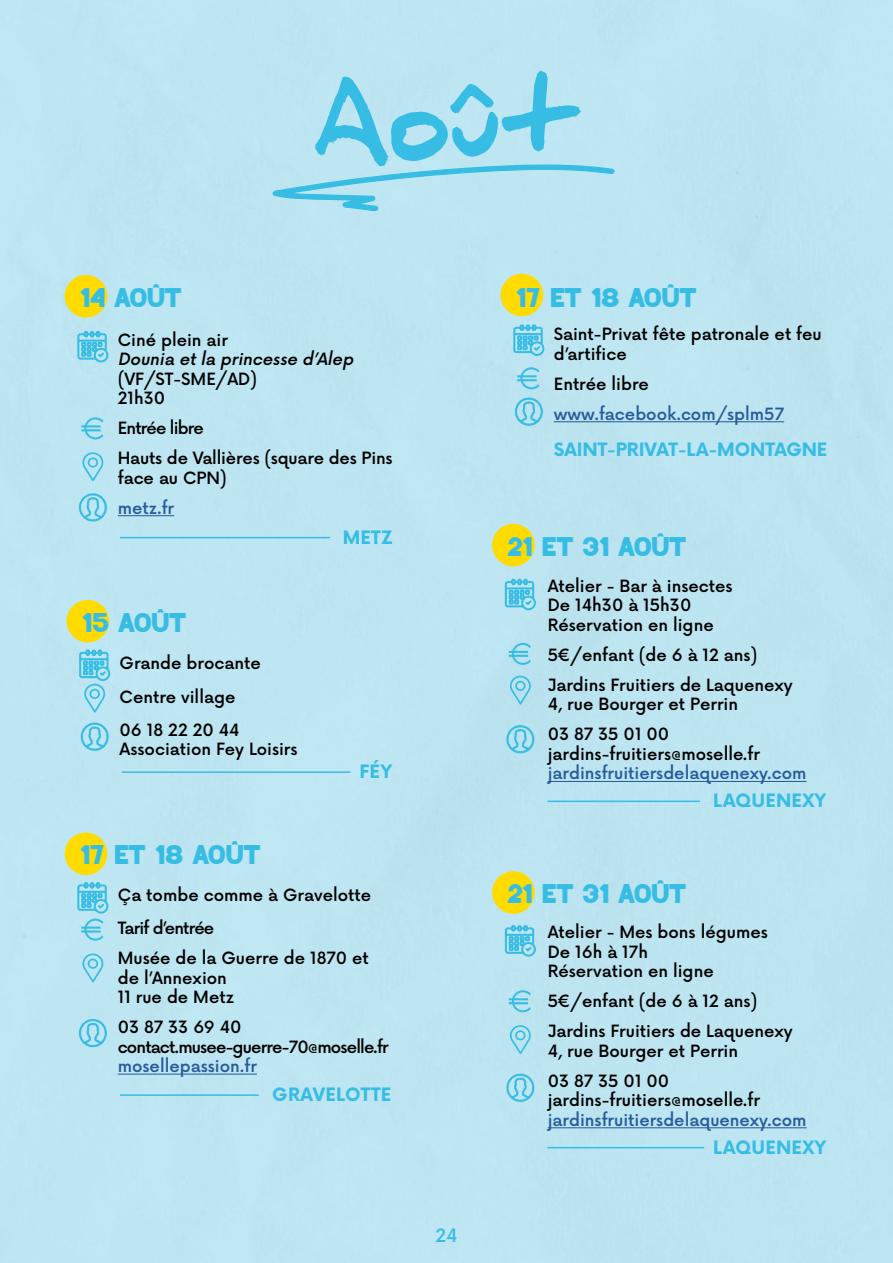
<style>
.page{position:relative;width:893px;height:1263px;background:#bde5f2}
.page>*{position:absolute;margin:0;border:0;box-sizing:border-box;transform-origin:0 0}
.t1{font:900 96px "Daniel";color:#37bde4}
.t2{font:27px "Blizza";letter-spacing:-.01em;color:#37bde4}
.t3{font:700 18px "Now Alt";letter-spacing:.01em;color:#37bde4}
.t4{font:700 18px "Now Alt";letter-spacing:-.01em;color:#37bde4}
.t5{font:500 18px "Now Alt";color:#37bde4}
.t6{font:500 16.5px/19.5px "Now Alt";color:#000}
.t7{font:500 16.5px "Now Alt";color:#275b9b}
.t8{font:500 16.5px/19.5px "Now Alt";letter-spacing:-.05em;color:#000}
.t9{font:italic 500 16.5px "Now Alt";color:#000}
</style>
<div class="page">
<hr style="left:548px;top:781px;width:258px;height:1px;background:#275b9b">
<svg style="left:510px;top:676px;width:21px;height:29px"></svg>
<svg style="left:505px;top:579px;width:31px;height:31px"></svg>
<svg style="left:506px;top:725px;width:28px;height:28px"></svg>
<hr style="left:547px;top:800px;width:153px;height:2px;background:#37bde4">
<svg style="left:509px;top:643px;width:22px;height:22px"></svg>
<div style="left:492px;top:524px;width:43px;height:42px;background:#ffdb00;border-radius:50%"></div>
<hr style="left:548px;top:1127px;width:258px;height:1px;background:#275b9b">
<svg style="left:510px;top:1025px;width:21px;height:29px"></svg>
<svg style="left:505px;top:925px;width:31px;height:31px"></svg>
<svg style="left:506px;top:1073px;width:28px;height:29px"></svg>
<hr style="left:547px;top:1147px;width:157px;height:1px;background:#37bde4">
<svg style="left:509px;top:990px;width:22px;height:22px"></svg>
<div style="left:492px;top:871px;width:43px;height:43px;background:#ffdb00;border-radius:50%"></div>
<hr style="left:118px;top:1073px;width:139px;height:2px;background:#275b9b">
<svg style="left:82px;top:953px;width:21px;height:29px"></svg>
<svg style="left:79px;top:1019px;width:28px;height:28px"></svg>
<hr style="left:120px;top:1094px;width:139px;height:2px;background:#37bde4">
<svg style="left:78px;top:882px;width:30px;height:59px"></svg>
<div style="left:65px;top:832px;width:42px;height:43px;background:#ffdb00;border-radius:50%"></div>
<hr style="left:118px;top:515px;width:56px;height:1px;background:#275b9b">
<svg style="left:82px;top:452px;width:21px;height:29px"></svg>
<svg style="left:78px;top:331px;width:30px;height:31px"></svg>
<svg style="left:79px;top:493px;width:28px;height:28px"></svg>
<hr style="left:120px;top:537px;width:210px;height:1px;background:#37bde4">
<svg style="left:81px;top:417px;width:22px;height:22px"></svg>
<div style="left:65px;top:275px;width:42px;height:42px;background:#ffdb00;border-radius:50%"></div>
<svg style="left:272px;top:164px;width:343px;height:47px"></svg>
<svg style="left:79px;top:650px;width:31px;height:63px"></svg>
<svg style="left:81px;top:722px;width:28px;height:29px"></svg>
<hr style="left:122px;top:771px;width:228px;height:2px;background:#37bde4">
<div style="left:66px;top:600px;width:43px;height:42px;background:#ffdb00;border-radius:50%"></div>
<hr style="left:554px;top:421px;width:230px;height:1px;background:#275b9b">
<svg style="left:514px;top:325px;width:30px;height:31px"></svg>
<svg style="left:515px;top:397px;width:28px;height:29px"></svg>
<svg style="left:517px;top:367px;width:22px;height:22px"></svg>
<div style="left:501px;top:274px;width:42px;height:42px;background:#ffdb00;border-radius:50%"></div>
<h2 class="t2" style="left:80px;top:282px;width:103px">14 AOÛT</h2>
<h1 class="t1" style="left:306px;top:80px;width:268px;rotate:-5deg">Août</h1>
<h2 class="t2" style="left:516px;top:282px;width:182px">17 ET 18 AOÛT</h2>
<p class="t6" style="left:118px;top:329px;width:112px">Ciné plein air</p>
<p class="t9" style="left:118px;top:346px;width:241px">Dounia etla princesse d’Alep</p>
<p class="t6" style="left:118px;top:368px;width:141px">(VF/ST-SME/AD)<br>21h30</p>
<p class="t6" style="left:118px;top:412px;width:276px;line-height:30px">Entrée libre<br>Hauts de Vallières (square des Pins</p>
<p class="t6" style="left:118px;top:467px;width:110px">face au CPN)</p>
<p class="t7" style="left:118px;top:495px;width:58px">metz.fr</p>
<p class="t3" style="left:343px;top:524px;width:51px">METZ</p>
<h2 class="t2" style="left:81px;top:607px;width:106px">15 AOÛT</h2>
<p class="t6" style="left:120px;top:646px;width:143px;line-height:33px">Grande brocante<br>Centre village<br>06 18 22 20 44</p>
<p class="t6" style="left:120px;top:738px;width:179px">Association Fey Loisirs</p>
<h2 class="t2" style="left:80px;top:840px;width:182px">17 ET 18 AOÛT</h2>
<p class="t3" style="left:360px;top:758px;width:34px">FÉY</p>
<p class="t6" style="left:554px;top:323px;width:269px">Saint-Privat fête patronale et feu d’artifice</p>
<p class="t6" style="left:554px;top:373px;width:97px">Entrée libre</p>
<p class="t7" style="left:554px;top:401px;width:232px">www.facebook.com/splm57</p>
<p class="t4" style="left:554px;top:436px;width:275px">SAINT-PRIVAT-LA-MONTAGNE</p>
<h2 class="t2" style="left:507px;top:531px;width:180px">21 ET 31 AOÛT</h2>
<p class="t6" style="left:548px;top:575px;width:186px">Atelier - Bar à insectes<br>De 14h30 à 15h30<br>Réservation en ligne</p>
<p class="t6" style="left:548px;top:639px;width:246px;line-height:30px">5€/enfant (de 6 à 12 ans)<br>Jardins Fruitiers de Laquenexy</p>
<p class="t6" style="left:548px;top:688px;width:192px;line-height:30px">4, rue Bourger et Perrin<br>03 87 35 01 00</p>
<p class="t6" style="left:548px;top:743px;width:214px">jardins-fruitiers@moselle.fr</p>
<p class="t7" style="left:548px;top:760px;width:260px">jardinsfruitiersdelaquenexy.com</p>
<p class="t3" style="left:713px;top:787px;width:115px">LAQUENEXY</p>
<p class="t6" style="left:118px;top:884px;width:255px">Ça tombe comme à Gravelotte</p>
<h2 class="t2" style="left:507px;top:879px;width:180px">21 ET 31 AOÛT</h2>
<p class="t6" style="left:118px;top:912px;width:253px;line-height:30px">Tarif d’entrée<br>Musée de la Guerre de 1870 et</p>
<p class="t6" style="left:118px;top:967px;width:118px">de l’Annexion<br>11 rue de Metz</p>
<p class="t8" style="left:118px;top:1016px;width:272px">03 87 33 69 40 contact.musee-guerre-70@moselle.fr</p>
<p class="t7" style="left:118px;top:1053px;width:141px">mosellepassion.fr</p>
<p class="t3" style="left:272px;top:1081px;width:121px">GRAVELOTTE</p>
<p class="t6" style="left:548px;top:921px;width:222px">Atelier - Mes bons légumes<br>De 16h à 17h<br>Réservation en ligne</p>
<p class="t6" style="left:548px;top:985px;width:246px;line-height:30px">5€/enfant (de 6 à 12 ans)<br>Jardins Fruitiers de Laquenexy</p>
<p class="t6" style="left:548px;top:1035px;width:192px;line-height:30px">4, rue Bourger et Perrin<br>03 87 35 01 00</p>
<p class="t6" style="left:548px;top:1089px;width:214px">jardins-fruitiers@moselle.fr</p>
<p class="t7" style="left:548px;top:1107px;width:260px">jardinsfruitiersdelaquenexy.com</p>
<p class="t3" style="left:713px;top:1134px;width:115px">LAQUENEXY</p>
<p class="t5" style="left:435px;top:1221px;width:24px">24</p>
</div>
